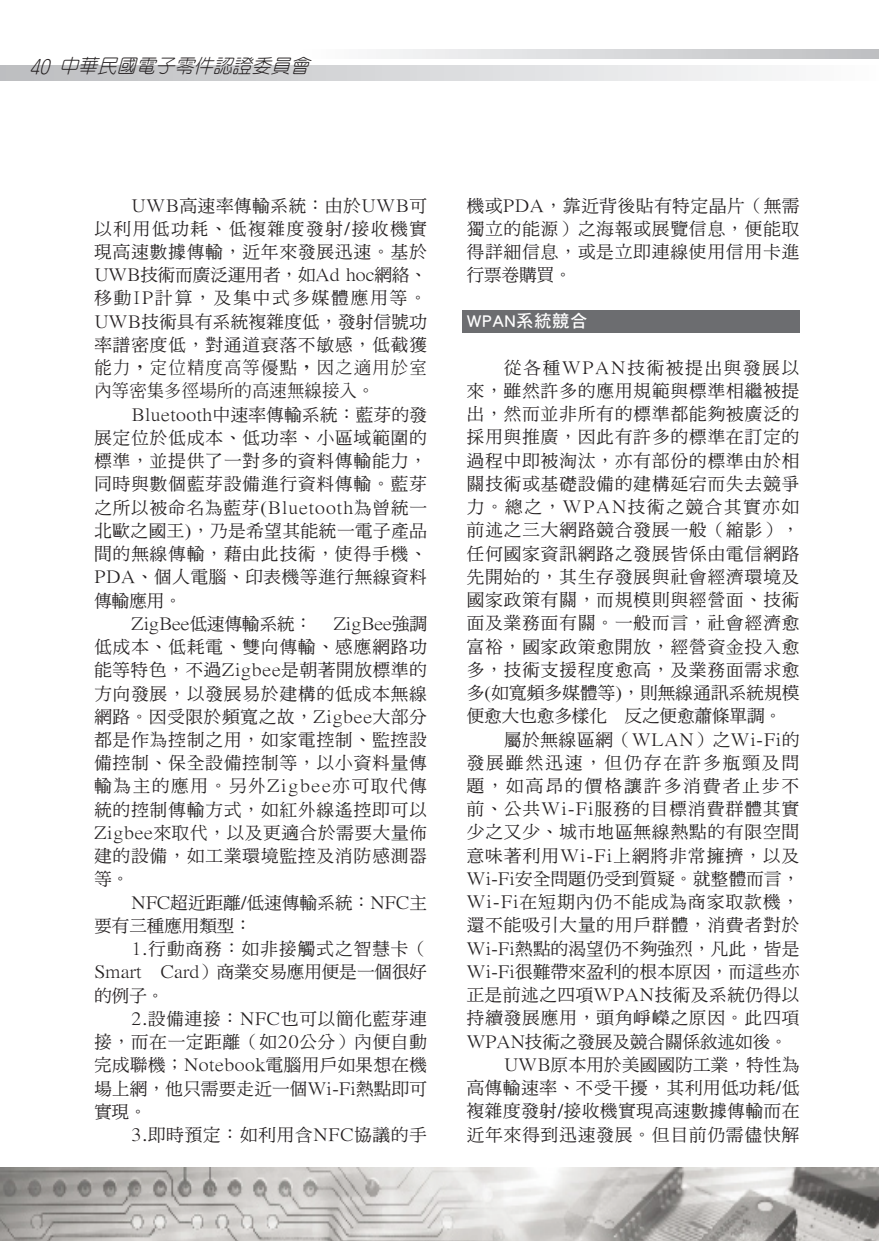
<style>
.page{position:relative;width:879px;height:1241px;background:#fff}
.page>*{position:absolute;margin:0;border:0;box-sizing:border-box;transform-origin:0 0}
.t1{font:italic 300 19.25px "Yen Round";color:#231f20}
.段落樣式3{font:17.5px/23.3px "DF Ming Md HK BF";letter-spacing:.04em;color:#231f20;text-align:justify}
.段落樣式3-2{font:17.5px/23.3px "DF Ming Md HK BF";letter-spacing:.01em;color:#231f20}
.段落樣式3-3{font:17.5px "DF Hei Std W7";letter-spacing:.025em;color:#fff}
.s1{font-family:"Inn Ming";font-weight:500}
</style>
<div class="page">
<img style="left:0;top:1167px;width:879px;height:73px">
<svg style="left:381px;top:50px;width:497px;height:8px;background:#d8d9db"></svg>
<svg style="left:0;top:65px;width:772px;height:15px;background:#d7d8da"></svg>
<div style="left:461px;top:310px;width:338px;height:22px;background:#6c6d70"></div>
<p class="t1" style="left:30px;top:56px;width:286px">40 中華民國電子零件認證委員會</p>
<p class="段落樣式3" style="left:94px;top:194px;width:334px;text-indent:37px">UWB高速率傳輸系統：由於UWB可以利用低功耗、低複雜度發射/接收機實現高速數據傳輸，近年來發展迅速。基於UWB技術而廣泛運用者，如Ad hoc網絡、移動IP計算，及集中式多媒體應用等。UWB技術具有系統複雜度低，發射信號功率譜密度低，對通道衰落不敏感，低截獲<span class="s1">能力，定位精度高等優點，因之適用於室內等密集多徑場所的高速無線接入。</span></p>
<p class="段落樣式3" style="left:94px;top:403px;width:334px;text-indent:37px">Bluetooth中速率傳輸系統：藍芽的發展定位於低成本、低功率、小區域範圍的標準，並提供了一對多的資料傳輸能力，同時與數個藍芽設備進行資料傳輸。藍芽之所以被命名為藍芽(Bluetooth為曾統一北歐之國王)，乃是希望其能統一電子產品間的無線傳輸，藉由此技術，使得手機、PDA、個人電腦、印表機等進行無線資料傳輸應用。</p>
<p class="段落樣式3" style="left:94px;top:612px;width:334px;text-indent:37px">ZigBee低速傳輸系統： ZigBee強調低成本、低耗電、雙向傳輸、感應網路功能等特色，不過Zigbee是朝著開放標準的方向發展，以發展易於建構的低成本無線網路。因受限於頻寬之故，Zigbee大部分都是作為控制之用，如家電控制、監控設備控制、保全設備控制等，以小資料量傳輸為主的應用。另外Zigbee亦可取代傳統的控制傳輸方式，如紅外線遙控即可以Zigbee來取代，以及更適合於需要大量佈建的設備，如工業環境監控及消防感測器等。</p>
<p class="段落樣式3-2" style="left:94px;top:891px;width:334px;text-indent:37px">NFC超近距離/低速傳輸系統：NFC主要有三種應用類型：</p>
<p class="段落樣式3" style="left:94px;top:937px;width:334px;text-indent:37px">1.行動商務：如非接觸式之智慧卡（Smart Card）商業交易應用便是一個很好的例子。</p>
<p class="段落樣式3" style="left:94px;top:1007px;width:334px;text-indent:37px">2.設備連接：NFC也可以簡化藍芽連接，而在一定距離（如20公分）內便自動完成聯機；Notebook電腦用戶如果想在機場上網，他只需要走近一個Wi-Fi熱點即可實現。</p>
<p class="段落樣式3" style="left:131px;top:1123px;width:297px">3.即時預定：如利用含NFC協議的手</p>
<p class="段落樣式3" style="left:466px;top:194px;width:334px">機或PDA，靠近背後貼有特定晶片（無需獨立的能源）之海報或展覽信息，便能取得詳細信息，或是立即連線使用信用卡進行票卷購買。</p>
<p class="段落樣式3-3" style="left:466px;top:311px;width:122px">WPAN系統競合</p>
<p class="段落樣式3" style="left:466px;top:356px;width:334px;text-indent:37px">從各種WPAN技術被提出與發展以來，雖然許多的應用規範與標準相繼被提出，然而並非所有的標準都能夠被廣泛的採用與推廣，因此有許多的標準在訂定的過程中即被淘汰，亦有部份的標準由於相關技術或基礎設備的建構延宕而失去競爭力。總之，WPAN技術之競合其實亦如前述之三大網路競合發展一般（縮影），任何國家資訊網路之發展皆係由電信網路先開始的，其生存發展與社會經濟環境及國家政策有關，而規模則與經營面、技術面及業務面有關。一般而言，社會經濟愈富裕，國家政策愈開放，經營資金投入愈多，技術支援程度愈高，及業務面需求愈多(如寬頻多媒體等)，則無線通訊系統規模便愈大也愈多樣化﹔反之便愈蕭條單調。</p>
<p class="段落樣式3" style="left:466px;top:728px;width:334px;text-indent:37px">屬於無線區網（WLAN）之Wi-Fi的發展雖然迅速，但仍存在許多瓶頸及問題，如高昂的價格讓許多消費者止步不前、公共Wi-Fi服務的目標消費群體其實少之又少、城市地區無線熱點的有限空間意味著利用Wi-Fi上網將非常擁擠，以及Wi-Fi安全問題仍受到質疑。就整體而言，Wi-Fi在短期內仍不能成為商家取款機，還不能吸引大量的用戶群體，消費者對於Wi-Fi熱點的渴望仍不夠強烈，凡此，皆是Wi-Fi很難帶來盈利的根本原因，而這些亦正是前述之四項WPAN技術及系統仍得以持續發展應用，頭角崢嶸之原因。此四項WPAN技術之發展及競合關係敘述如後。</p>
<p class="段落樣式3" style="left:466px;top:1053px;width:334px;text-indent:37px">UWB原本用於美國國防工業，特性為高傳輸速率、不受干擾，其利用低功耗/低複雜度發射/接收機實現高速數據傳輸而在近年來得到迅速發展。但目前仍需儘快解</p>
</div>
